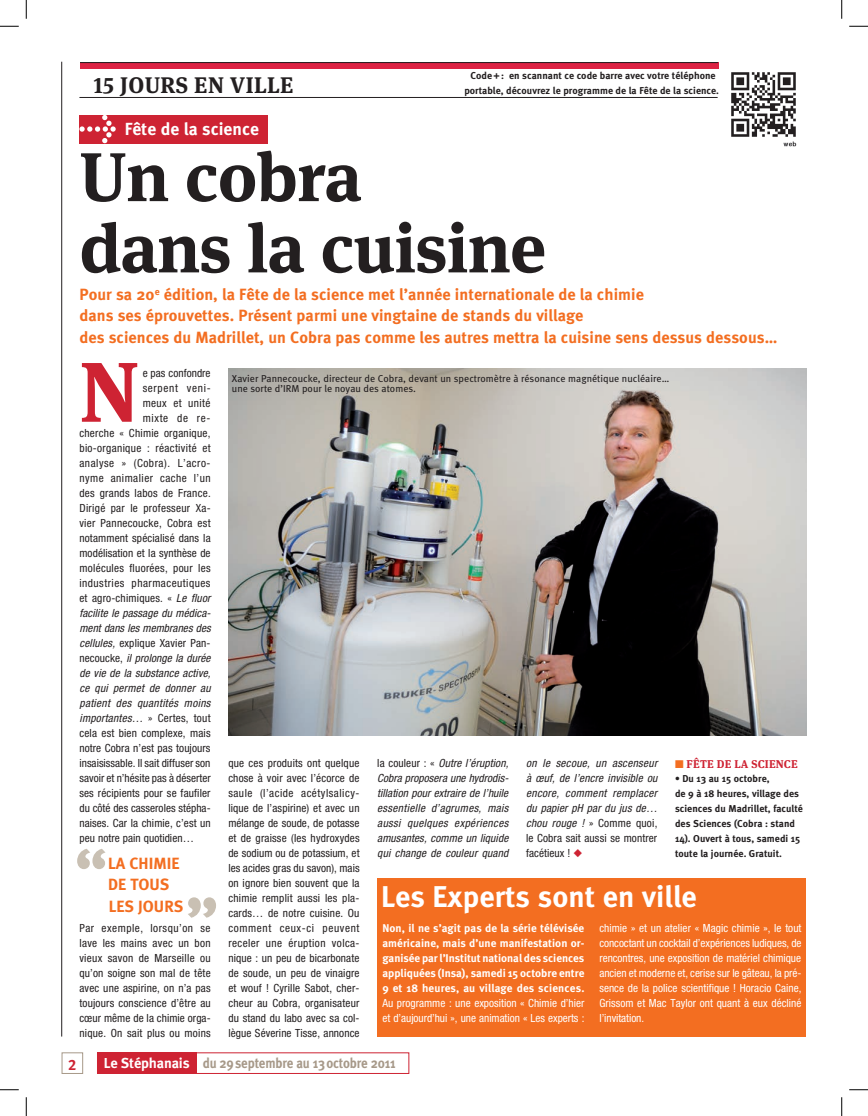
<style>
.page{position:relative;width:868px;height:1116px;background:#fff}
.page>*{position:absolute;margin:0;border:0;box-sizing:border-box;transform-origin:0 0}
.t1{font:700 84.5px "Meta Serif OT";color:#ce2333}
.t2{font:700 68.75px/71.2px "Meta Serif OT";color:#231f20}
.t3{font:700 30px "Meta";letter-spacing:.005em;color:#fff}
.t4{font:700 22.5px "Meta Serif OT";letter-spacing:.015em;color:#231f20}
.t5{font:700 17.5px "Meta";letter-spacing:.005em;color:#fff}
.t6{font:700 16.25px/21.2px "Meta";letter-spacing:.005em;color:#f36e21}
.t7{font:15px "Meta Bold LF Caps";color:#ce2333}
.t8{font:700 14.38px "Meta";letter-spacing:-.01em;color:#a79989;scale:.9 1}
.t9{font:700 14.38px "Meta";color:#fff}
.t10{font:condensed 11.25px/15px "Helvetica Neue";letter-spacing:.015em;color:#231f20;text-align:justify}
.t11{font:italic condensed 11.25px/15px "Helvetica Neue";letter-spacing:.015em;color:#231f20;text-align:justify}
.t12{font:condensed 11.25px/15px "Helvetica Neue";color:#fff}
.t13{font:700 11.25px/15px "Meta";letter-spacing:.005em;color:#fff;text-align:justify}
.t14{font:condensed 11.25px "Helvetica Neue";letter-spacing:.045em;color:#231f20}
.t15{font:condensed 11.25px "Helvetica Neue";letter-spacing:.06em;color:#231f20}
.t16{font:condensed 11.25px "Helvetica Neue";letter-spacing:.04em;color:#231f20}
.t17{font:700 11.25px "Meta Serif OT";letter-spacing:.015em;color:#ce2333}
.t18{font:condensed 11.25px "Helvetica Neue";letter-spacing:.035em;color:#231f20}
.t19{font:700 10px/15px "Meta";letter-spacing:.005em;color:#231f20}
.t20{font:10px/10px "Meta";letter-spacing:.005em;color:#231f20}
.s1{font-style:italic}
.s2{font-style:normal}
</style>
<div class="page">
<img style="left:228px;top:368px;width:578px;height:367px">
<hr style="left:61px;top:62px;width:1px;height:974px;background:#231f20">
<div style="left:62px;top:1052px;width:21px;height:21px;border:1px solid #a79989"></div>
<div style="left:97px;top:1052px;width:99px;height:21px;background:#ce2333"></div>
<div style="left:377px;top:878px;width:429px;height:158px;background:#f36e21"></div>
<div style="left:79px;top:115px;width:189px;height:28px;background:#ce2333"></div>
<svg style="left:79px;top:115px;width:37px;height:28px"></svg>
<svg style="left:77px;top:849px;width:28px;height:20px"></svg>
<svg style="left:188px;top:897px;width:28px;height:20px"></svg>
<div style="left:80px;top:63px;width:726px;height:7px;background:#dd2243"></div>
<hr style="left:80px;top:62px;width:638px;height:1px;background:#231f20">
<img style="left:719px;top:63px;width:87px;height:84px">
<hr style="left:79px;top:97px;width:638px;height:1px;background:#231f20">
<svg style="left:0;top:25px;width:19px;height:2px"></svg>
<svg style="left:849px;top:25px;width:18px;height:2px"></svg>
<svg style="left:0;top:1089px;width:19px;height:1px"></svg>
<svg style="left:849px;top:1089px;width:18px;height:1px"></svg>
<svg style="left:25px;top:0;width:2px;height:19px"></svg>
<svg style="left:25px;top:1097px;width:2px;height:18px"></svg>
<svg style="left:841px;top:0;width:1px;height:19px"></svg>
<svg style="left:841px;top:1097px;width:1px;height:18px"></svg>
<h3 class="t4" style="left:94px;top:72px;width:201px">15 JOURS EN VILLE</h3>
<p class="t19" style="left:464px;top:68px;width:256px;text-align:center">Code+: en scannant ce code barre avec votre téléphone portable, découvrez le programme de la Fête de la science.</p>
<h3 class="t5" style="left:125px;top:118px;width:136px">Fête de la science</h3>
<h2 class="t2" style="left:79px;top:142px;width:468px">UN COBRA<br>DANS LA CUISINE</h2>
<p class="t6" style="left:79px;top:284px;width:699px">Pour sa 20<sup>e</sup> édition, la Fête de la science met l’année internationale de la chimie<br>dans ses éprouvettes. Présent parmi une vingtaine de stands du village<br>des sciences du Madrillet, un Cobra pas comme les autres mettra la cuisine sens dessus dessous…</p>
<h1 class="t1" style="left:79px;top:340px;width:61px">N</h1>
<p class="t10" style="left:143px;top:365px;width:69px">e pas confondre</p>
<p class="t15" style="left:143px;top:381px;width:69px">serpent veni-</p>
<p class="t18" style="left:143px;top:396px;width:69px">meux et unité</p>
<p class="t15" style="left:143px;top:411px;width:69px">mixte de re-</p>
<p class="t10" style="left:79px;top:425px;width:133px">cherche « Chimie organique,</p>
<p class="t10" style="left:79px;top:440px;width:133px">bio-organique : réactivité et</p>
<p class="t14" style="left:79px;top:456px;width:133px">analyse » (Cobra). L’acro-</p>
<p class="t16" style="left:79px;top:471px;width:133px">nyme animalier cache l’un</p>
<p class="t10" style="left:79px;top:485px;width:133px">des grands labos de France.</p>
<p class="t10" style="left:79px;top:500px;width:133px">Dirigé par le professeur Xa-</p>
<p class="t10" style="left:79px;top:515px;width:133px">vier Pannecoucke, Cobra est</p>
<p class="t10" style="left:79px;top:530px;width:133px">notamment spécialisé dans la</p>
<p class="t10" style="left:79px;top:545px;width:133px">modélisation et la synthèse de</p>
<p class="t10" style="left:79px;top:560px;width:133px">molécules fluorées, pour les</p>
<p class="t14" style="left:79px;top:576px;width:132px">industries pharmaceutiques</p>
<p class="t10" style="left:79px;top:590px;width:133px">et agro-chimiques. « <span class="s1">Le fluor</span></p>
<p class="t11" style="left:79px;top:605px;width:133px">facilite le passage du médica-</p>
<p class="t11" style="left:79px;top:620px;width:133px">ment dans les membranes des</p>
<p class="t10" style="left:79px;top:635px;width:133px"><span class="s1">cellules,</span> explique Xavier Pan-</p>
<p class="t11" style="left:79px;top:650px;width:133px"><span class="s2">necoucke,</span> il prolonge la durée</p>
<p class="t11" style="left:79px;top:665px;width:133px">de vie de la substance active,</p>
<p class="t11" style="left:79px;top:680px;width:133px">ce qui permet de donner au</p>
<p class="t11" style="left:79px;top:695px;width:132px">patient des quantités moins</p>
<p class="t11" style="left:79px;top:710px;width:133px">importantes… <span class="s2">» Certes, tout</span></p>
<p class="t10" style="left:79px;top:725px;width:133px">cela est bien complexe, mais</p>
<p class="t10" style="left:79px;top:740px;width:132px">notre Cobra n’est pas toujours</p>
<p class="t10" style="left:79px;top:755px;width:132px">insaisissable. Il sait diffuser son</p>
<p class="t10" style="left:79px;top:770px;width:133px">savoir et n’hésite pas à déserter</p>
<p class="t10" style="left:79px;top:785px;width:133px">ses récipients pour se faufiler</p>
<p class="t10" style="left:79px;top:800px;width:133px">du côté des casseroles stépha-</p>
<p class="t10" style="left:79px;top:815px;width:133px">naises. Car la chimie, c’est un</p>
<p class="t10" style="left:79px;top:830px;width:116px">peu notre pain quotidien…</p>
<h3 class="t6" style="left:108px;top:852px;width:77px">La chimie de tous les jours</h3>
<p class="t10" style="left:79px;top:920px;width:133px">Par exemple, lorsqu’on se lave les mains avec un bon vieux savon de Marseille ou qu’on soigne son mal de tête avec une aspirine, on n’a pas toujours conscience d’être au cœur même de la chimie orga&shy;nique. On sait plus ou moins</p>
<p class="t20" style="left:232px;top:373px;width:439px">Xavier Pannecoucke, directeur de Cobra, devant un spectromètre à résonance magnétique nucléaire… une sorte d’IRM pour le noyau des atomes.</p>
<p class="t10" style="left:228px;top:755px;width:133px">que ces produits ont quelque chose à voir avec l’écorce de saule (l’acide acétylsalicy&shy;lique de l’aspirine) et avec un mélange de soude, de potasse et de graisse (les hydroxydes de sodium ou de potassium, et les acides gras du savon), mais on ignore bien souvent que la chimie remplit aussi les pla&shy;cards… de notre cuisine. Ou comment ceux-ci peuvent receler une éruption volca&shy;nique : un peu de bicarbonate de soude, un peu de vinaigre et wouf ! Cyrille Sabot, cher&shy;cheur au Cobra, organisateur du stand du labo avec sa col&shy;lègue Séverine Tisse, annonce</p>
<p class="t11" style="left:377px;top:755px;width:133px"><span class="s2">la couleur : «</span> Outre l’éruption, Cobra proposera une hydrodis&shy;tillation pour extraire de l’huile essentielle d’agrumes, mais aussi quelques expériences amusantes, comme un liquide qui change de couleur quand</p>
<p class="t11" style="left:526px;top:755px;width:133px">on le secoue, un ascenseur à œuf, de l’encre invisible ou encore, comment remplacer du papier pH par du jus de… chou rouge ! <span class="s2">» Comme quoi, le Cobra sait aussi se montrer facétieux !</span></p>
<p class="t17" style="left:686px;top:757px;width:113px">FÊTE DE LA SCIENCE</p>
<p class="t19" style="left:675px;top:770px;width:129px">• Du 13 au 15 octobre,<br>de 9 à 18 heures, village des sciences du Madrillet, faculté des Sciences (Cobra : stand<br>14). Ouvert à tous, samedi 15 toute la journée. Gratuit.</p>
<h3 class="t3" style="left:381px;top:878px;width:317px">Les Experts sont en ville</h3>
<p class="t13" style="left:382px;top:920px;width:203px">Non, il ne s’agit pas de la série télévisée américaine, mais d’une manifestation or&shy;ganisée par l’Institut national des sciences appliquées (Insa), samedi 15 octobre entre 9 et 18 heures, au village des sciences.</p>
<p class="t12" style="left:382px;top:995px;width:203px">Au programme : une exposition « Chimie d’hier et d’aujourd’hui », une animation « Les experts :</p>
<p class="t12" style="left:599px;top:920px;width:203px;text-align:justify">chimie » et un atelier « Magic chimie », le tout concoctant un cocktail d’expériences ludiques, de rencontres, une exposition de matériel chimique ancien et moderne et, cerise sur le gâteau, la pré&shy;sence de la police scientifique ! Horacio Caine, Grissom et Mac Taylor ont quant à eux décliné l’invitation.</p>
<p class="t9" style="left:104px;top:1054px;width:87px">Le Stéphanais</p>
<h3 class="t7" style="left:68px;top:1056px;width:10px">2</h3>
<p class="t8" style="left:203px;top:1054px;width:216px">du 29septembre au 13octobre 2011</p>
</div>
